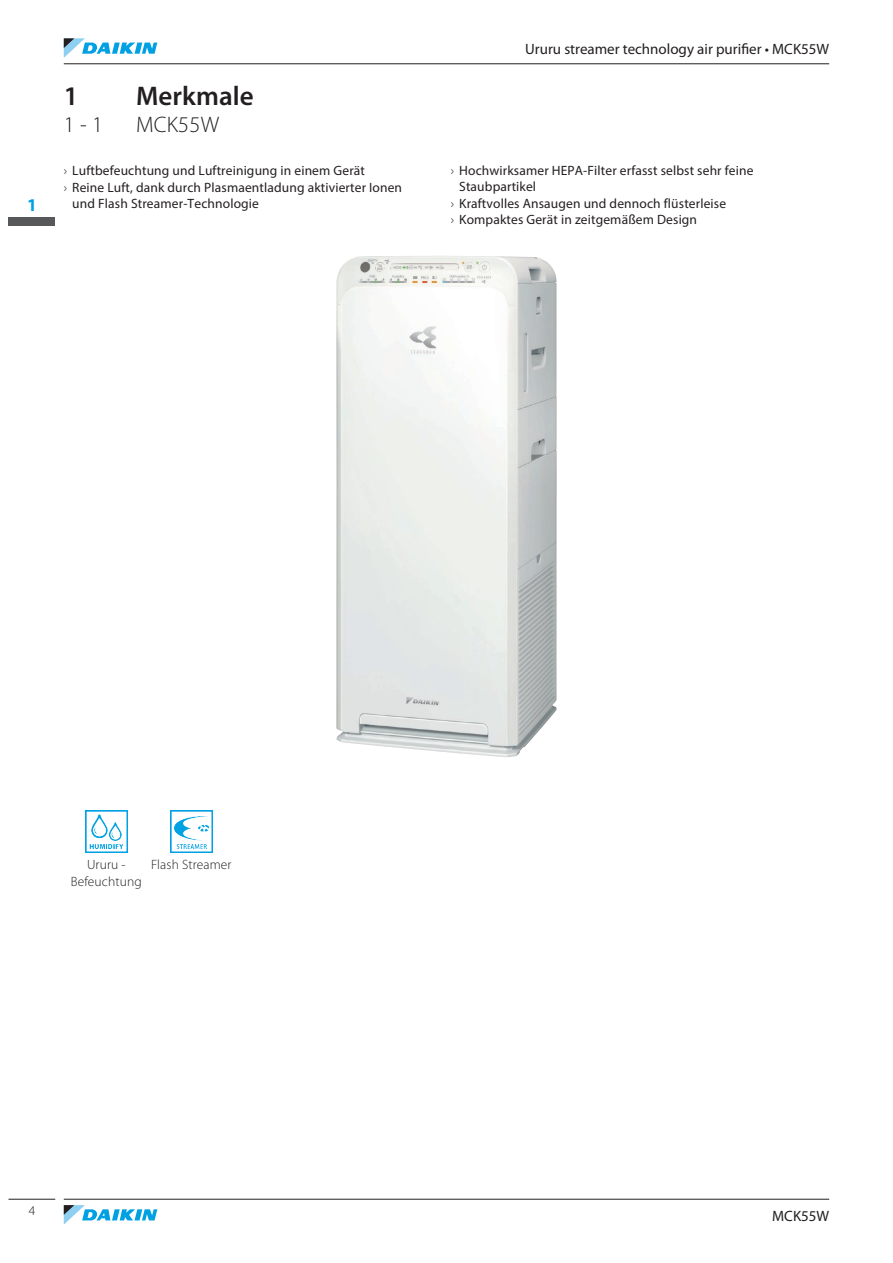
<style>
.page{position:relative;width:893px;height:1263px;background:#fff}
.page>*{position:absolute;margin:0;border:0;box-sizing:border-box;transform-origin:0 0}
.t1{font:600 27px "Myriad Pro";color:#231f20}
.t2{font:300 22.5px "Myriad Pro";color:#231f20}
.t3{font:700 18px "Myriad Pro";color:#00a1e3}
.t4{font:15px "Myriad Pro";color:#231f20}
.t5{font:13.5px "Myriad Pro";letter-spacing:.01em;color:#231f20}
.t6{font:300 13.5px/16.5px "Myriad Pro";letter-spacing:.01em;color:#231f20;text-align:center}
.s1{font-weight:300}
</style>
<div class="page">
<img style="left:336px;top:256px;width:221px;height:501px">
<img style="left:85px;top:810px;width:43px;height:43px">
<img style="left:170px;top:810px;width:43px;height:43px">
<div style="left:9px;top:217px;width:46px;height:8px;background:#57585a"></div>
<hr style="left:9px;top:1199px;width:46px;height:1px;background:#231f20">
<hr style="left:64px;top:63px;width:765px;height:1px;background:#231f20">
<hr style="left:64px;top:1199px;width:765px;height:1px;background:#231f20">
<svg style="left:64px;top:38px;width:93px;height:20px"></svg>
<svg style="left:64px;top:1205px;width:93px;height:19px"></svg>
<h3 class="t3" style="left:28px;top:195px;width:8px">1</h3>
<h1 class="t1" style="left:64px;top:81px;width:16px">1</h1>
<h1 class="t1" style="left:136px;top:81px;width:119px">Merkmale</h1>
<h2 class="t2" style="left:64px;top:112px;width:41px">1 - 1</h2>
<h2 class="t2" style="left:136px;top:112px;width:85px">MCK55W</h2>
<p class="t5" style="left:64px;top:162px;width:303px"><span class="s1">›</span> Luftbefeuchtung und Luftreinigung in einem Gerät</p>
<p class="t5" style="left:64px;top:179px;width:340px"><span class="s1">›</span> Reine Luft, dank durch Plasmaentladung aktivierter Ionen</p>
<p class="t5" style="left:72px;top:195px;width:188px">und Flash Streamer-Technologie</p>
<p class="t4" style="left:525px;top:41px;width:306px">Ururu streamer technology air purifier • MCK55W</p>
<p class="t5" style="left:451px;top:162px;width:304px"><span class="s1">›</span> Hochwirksamer HEPA-Filter erfasst selbst sehr feine</p>
<p class="t5" style="left:459px;top:178px;width:78px">Staubpartikel</p>
<p class="t5" style="left:451px;top:195px;width:277px"><span class="s1">›</span> Kraftvolles Ansaugen und dennoch flüsterleise</p>
<p class="t5" style="left:451px;top:211px;width:248px"><span class="s1">›</span> Kompaktes Gerät in zeitgemäßem Design</p>
<p class="t6" style="left:71px;top:857px;width:72px">Ururu -<br>Befeuchtung</p>
<p class="t6" style="left:151px;top:857px;width:82px">Flash Streamer</p>
<p class="t6" style="left:29px;top:1203px;width:8px">4</p>
<p class="t4" style="left:772px;top:1207px;width:58px">MCK55W</p>
</div>
